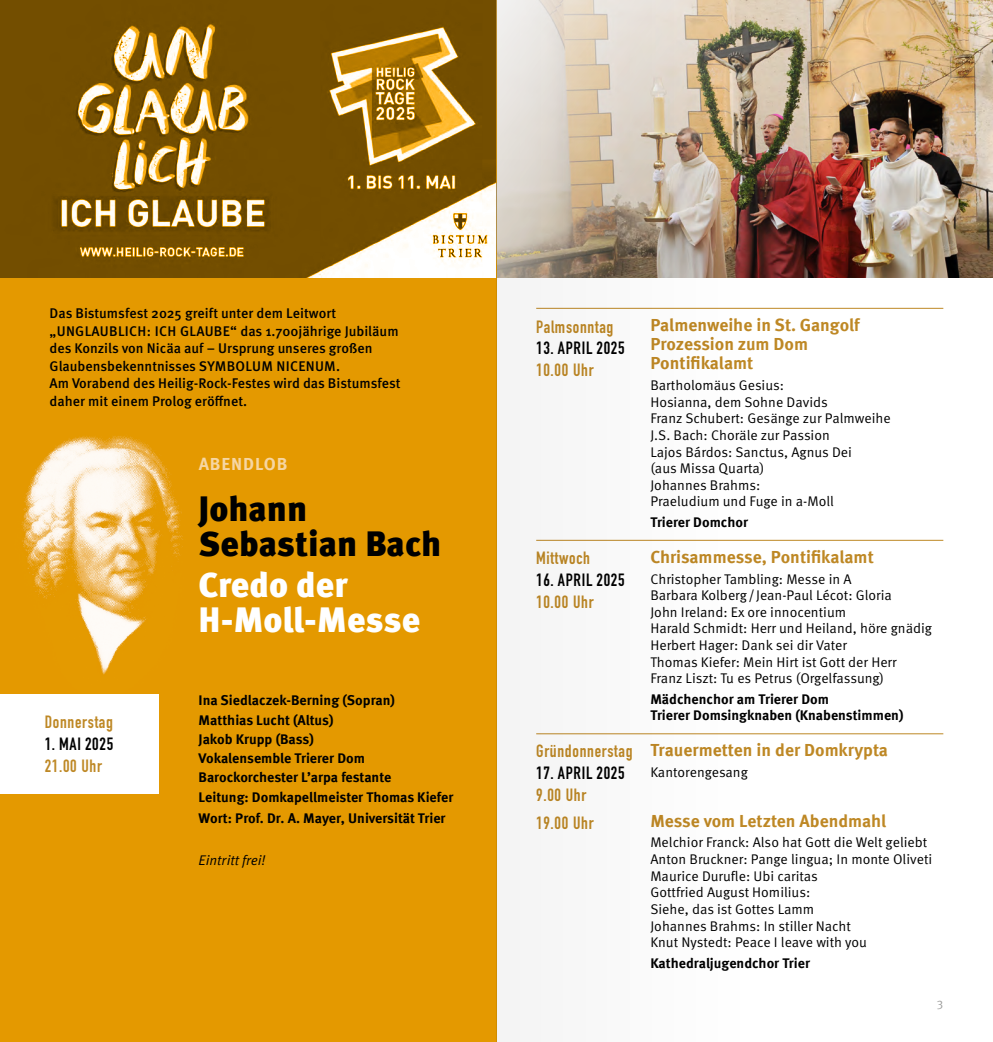
<style>
.page{position:relative;width:993px;height:1042px;background:#fff}
.page>*{position:absolute;margin:0;border:0;box-sizing:border-box;transform-origin:0 0}
.t1{font:900 35px/35px "Meta Pro";color:#fff}
.t2{font:900 35px/35px "Meta Pro";letter-spacing:-.005em;color:#000}
.t3{font:700 17.5px/19.2px "Meta Pro";color:#be8825}
.t4{font:700 17.5px/28.2px "DIN Condensed";letter-spacing:.04em;color:#be8825}
.t5{font:700 17.5px "DIN Condensed";letter-spacing:.04em;color:#000}
.t6{font:700 17.5px "Meta Pro";letter-spacing:.05em;color:#f6d6a3}
.t7{font:14px/16.6px "Meta Pro";color:#000}
.t8{font:700 14px/19.2px "Meta Pro";color:#000}
.t9{font:500 14px/17.5px "Meta Pro";color:#000}
.t10{font:italic 14px "Meta Pro";color:#000}
.t11{font:12.25px "Meta Pro";color:#9d9d9c}
</style>
<div class="page">
<div style="left:0;top:278px;width:496px;height:764px;background:#e49900"></div>
<hr style="left:536px;top:308px;width:407px;height:1px;background:#be8825">
<hr style="left:536px;top:540px;width:407px;height:1px;background:#be8825">
<hr style="left:536px;top:733px;width:407px;height:1px;background:#be8825">
<img style="left:759px;top:0;width:233px;height:278px">
<img style="left:21px;top:436px;width:162px;height:239px">
<div style="left:0;top:694px;width:159px;height:100px;background:#fff"></div>
<svg style="left:0;top:0;width:496px;height:278px;fill:#734e00"></svg>
<svg style="left:496px;top:0;width:263px;height:1042px"></svg>
<p class="t9" style="left:50px;top:305px;width:352px">Das Bistumsfest 2025 greift unter dem Leitwort „UNGLAUBLICH: ICH GLAUBE“ das 1.700jährige Jubiläum des Konzils von Nicäa auf – Ursprung unseres großen Glaubensbekenntnisses SYMBOLUM NICENUM.<br>Am Vorabend des Heilig-Rock-Festes wird das Bistumsfest daher mit einem Prolog eröffnet.</p>
<p class="t4" style="left:45px;top:708px;width:70px">Donnerstag</p>
<p class="t5" style="left:45px;top:732px;width:70px">1. MAI 2025</p>
<p class="t4" style="left:45px;top:752px;width:59px">21.00 Uhr</p>
<p class="t6" style="left:199px;top:450px;width:90px">ABENDLOB</p>
<h1 class="t2" style="left:198px;top:490px;width:244px">Johann<br>Sebastian Bach</h1>
<h1 class="t1" style="left:198px;top:565px;width:223px">Credo der<br>H-Moll-Messe</h1>
<p class="t8" style="left:198px;top:690px;width:256px">Ina Siedlaczek-Berning (Sopran)<br>Matthias Lucht (Altus)<br>Jakob Krupp (Bass)<br>Vokalensemble Trierer Dom<br>Barockorchester L’arpa festante<br>Leitung: Domkapellmeister Thomas Kiefer</p>
<p class="t8" style="left:198px;top:807px;width:248px">Wort: Prof. Dr. A. Mayer, Universität Trier</p>
<p class="t10" style="left:198px;top:851px;width:69px">Eintritt frei!</p>
<p class="t4" style="left:536px;top:312px;width:79px">Palmsonntag</p>
<p class="t5" style="left:536px;top:336px;width:90px">13. APRIL 2025</p>
<p class="t4" style="left:536px;top:356px;width:59px">10.00 Uhr</p>
<p class="t4" style="left:536px;top:543px;width:55px">Mittwoch</p>
<p class="t5" style="left:536px;top:568px;width:90px">16. APRIL 2025</p>
<p class="t4" style="left:536px;top:587px;width:59px">10.00 Uhr</p>
<p class="t4" style="left:536px;top:736px;width:98px">Gründonnerstag</p>
<p class="t5" style="left:536px;top:761px;width:90px">17. APRIL 2025</p>
<p class="t4" style="left:536px;top:780px;width:59px">9.00 Uhr<br>19.00 Uhr</p>
<p class="t3" style="left:650px;top:314px;width:211px">Palmenweihe in St. Gangolf<br>Prozession zum Dom<br>Pontifikalamt</p>
<p class="t7" style="left:650px;top:377px;width:242px">Bartholomäus Gesius:<br>Hosianna, dem Sohne Davids<br>Franz Schubert: Gesänge zur Palmweihe<br>J.S. Bach: Choräle zur Passion<br>Lajos Bárdos: Sanctus, Agnus Dei<br>(aus Missa Quarta)<br>Johannes Brahms:<br>Praeludium und Fuge in a-Moll</p>
<p class="t8" style="left:650px;top:511px;width:99px">Trierer Domchor</p>
<p class="t3" style="left:650px;top:546px;width:225px">Chrisammesse, Pontifikalamt</p>
<p class="t7" style="left:650px;top:571px;width:283px">Christopher Tambling: Messe in A<br>Barbara Kolberg/Jean-Paul Lécot: Gloria<br>John Ireland: Ex ore innocentium<br>Harald Schmidt: Herr und Heiland, höre gnädig Herbert Hager: Dank sei dir Vater<br>Thomas Kiefer: Mein Hirt ist Gott der Herr Franz Liszt: Tu es Petrus (Orgelfassung)</p>
<p class="t8" style="left:650px;top:690px;width:254px;line-height:16.6px">Mädchenchor am Trierer Dom<br>Trierer Domsingknaben (Knabenstimmen)</p>
<p class="t3" style="left:650px;top:739px;width:239px">Trauermetten in der Domkrypta</p>
<p class="t7" style="left:650px;top:764px;width:99px">Kantorengesang</p>
<p class="t3" style="left:650px;top:810px;width:237px">Messe vom Letzten Abendmahl</p>
<p class="t7" style="left:650px;top:835px;width:283px">Melchior Franck: Also hat Gott die Welt geliebt Anton Bruckner: Pange lingua; In monte Oliveti Maurice Durufle: Ubi caritas<br>Gottfried August Homilius:<br>Siehe, das ist Gottes Lamm<br>Johannes Brahms: In stiller Nacht<br>Knut Nystedt: Peace I leave with you</p>
<p class="t8" style="left:650px;top:952px;width:161px">Kathedraljugendchor Trier</p>
<p class="t11" style="left:936px;top:994px;width:8px">3</p>
</div>
